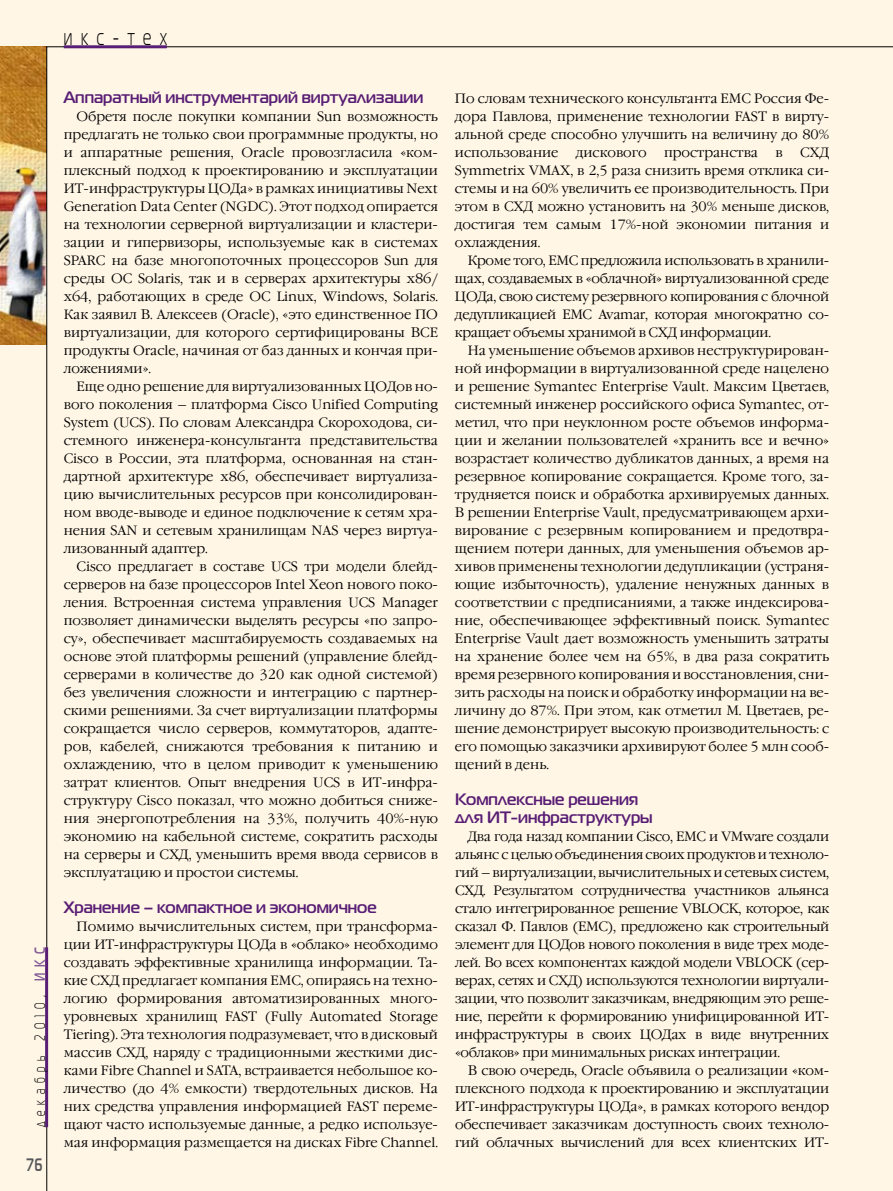
<style>
.page{position:relative;width:893px;height:1191px;background:#fff6e6}
.page>*{position:absolute;margin:0;border:0;box-sizing:border-box;transform-origin:0 0}
.t1{font:22.5px "Magistral C";letter-spacing:.55em;color:#000;scale:.7 1}
.t2{font:700 18px "Magistral C";color:#58585a;scale:.7 1}
.t3{font:700 16.5px/18px "Magistral C";color:#581d74}
.t4{font:15px "Magistral C";letter-spacing:.55em;color:#000;scale:.7 1}
.t5{font:300 13.5px/18px "Garamond C";color:#000;text-align:justify}
.s1{font-weight:700;color:#825894}
</style>
<div class="page">
<img style="left:0;top:47px;width:46px;height:297px">
<hr style="left:45px;top:947px;width:3px;height:180px;background:#581d74">
<hr style="left:64px;top:45px;width:103px;height:3px;background:#581d74">
<h1 class="t1" style="left:64px;top:26px;width:149px">икс-тех</h1>
<p class="t4" style="left:32px;top:1127px;width:258px;rotate:-90deg">декабрь 2010, <span class="s1">ИКС</span></p>
<h2 class="t2" style="left:27px;top:1154px;width:24px">76</h2>
<p class="t3" style="left:64px;top:88px;width:361px">Аппаратный инструментарий виртуализации</p>
<p class="t5" style="left:64px;top:108px;width:376px;text-indent:13px">Обретя после покупки компании Sun возможность предлагать не только свои программные продукты, но и аппаратные решения, Oracle провозгласила «ком&shy;плексный подход к проектированию и эксплуатации ИТ-инфраструктуры ЦОДа» в рамках инициативы Next Generation Data Center (NGDC). Этот подход опирается на технологии серверной виртуализации и кластери&shy;зации и гипервизоры, используемые как в системах SPARC на базе многопоточных процессоров Sun для среды ОС Solaris, так и в серверах архитектуры x86/ x64, работающих в среде ОС Linux, Windows, Solaris.<br>Как заявил В. Алексеев (Oracle), «это единственное ПО виртуализации, для которого сертифицированы ВСЕ продукты Oracle, начиная от баз данных и кончая при&shy;ложениями».</p>
<p class="t5" style="left:64px;top:378px;width:376px;text-indent:13px">Еще одно решение для виртуализованных ЦОДов но&shy;вого поколения – платформа Cisco Unified Computing System (UCS). По словам Александра Скороходова, си&shy;стемного инженера-консультанта представительства Cisco в России, эта платформа, основанная на стан&shy;дартной архитектуре х86, обеспечивает виртуализа&shy;цию вычислительных ресурсов при консолидирован&shy;ном вводе-выводе и единое подключение к сетям хра&shy;нения SAN и сетевым хранилищам NAS через виртуа&shy;лизованный адаптер.</p>
<p class="t5" style="left:64px;top:558px;width:376px;text-indent:13px">Cisco предлагает в составе UCS три модели блейд&shy;серверов на базе процессоров Intel Xeon нового поко&shy;ления. Встроенная система управления UCS Manager позволяет динамически выделять ресурсы «по запро&shy;су», обеспечивает масштабируемость создаваемых на основе этой платформы решений (управление блейд&shy;серверами в количестве до 320 как одной системой) без увеличения сложности и интеграцию с партнер&shy;скими решениями. За счет виртуализации платформы сокращается число серверов, коммутаторов, адапте&shy;ров, кабелей, снижаются требования к питанию и охлаждению, что в целом приводит к уменьшению затрат клиентов. Опыт внедрения UCS в ИТ-инфра&shy;структуру Cisco показал, что можно добиться сниже&shy;ния энергопотребления на 33%, получить 40%-ную экономию на кабельной системе, сократить расходы на серверы и СХД, уменьшить время ввода сервисов в эксплуатацию и простои системы.</p>
<p class="t3" style="left:64px;top:898px;width:314px">Хранение – компактное и экономичное</p>
<p class="t5" style="left:64px;top:918px;width:376px;text-indent:13px">Помимо вычислительных систем, при трансформа&shy;ции ИТ-инфраструктуры ЦОДа в «облако» необходимо создавать эффективные хранилища информации. Та&shy;кие СХД предлагает компания ЕМС, опираясь на техно&shy;логию формирования автоматизированных много&shy;уровневых хранилищ FAST (Fully Automated Storage Tiering). Эта технология подразумевает, что в дисковый массив СХД, наряду с традиционными жесткими дис&shy;ками Fibre Channel и SATA, встраивается небольшое ко&shy;личество (до 4% емкости) твердотельных дисков. На них средства управления информацией FAST переме&shy;щают часто используемые данные, а редко используе&shy;мая информация размещается на дисках Fibre Channel.</p>
<p class="t5" style="left:455px;top:90px;width:376px">По словам технического консультанта EMC Россия Фе&shy;дора Павлова, применение технологии FAST в вирту&shy;альной среде способно улучшить на величину до 80% использование</p>
<p class="t5" style="left:455px;top:144px;width:376px;text-indent:345px">СХД Symmetrix VMAX, в 2,5 раза снизить время отклика си&shy;стемы и на 60% увеличить ее производительность. При этом в СХД можно установить на 30% меньше дисков, достигая тем самым 17%-ной экономии питания и охлаждения.</p>
<p class="t5" style="left:455px;top:252px;width:376px;text-indent:13px">Кроме того, ЕМС предложила использовать в хранили&shy;щах, создаваемых в «облачной» виртуализованной среде ЦОДа, свою систему резервного копирования с блочной дедупликацией EMC Avamar, которая многократно со&shy;кращает объемы хранимой в СХД информации.</p>
<p class="t5" style="left:455px;top:342px;width:376px;text-indent:13px">На уменьшение объемов архивов неструктурирован&shy;ной информации в виртуализованной среде нацелено и решение Symantec Enterprise Vault. Максим Цветаев, системный инженер российского офиса Symantec, от&shy;метил, что при неуклонном росте объемов информа&shy;ции и желании пользователей «хранить все и вечно» возрастает количество дубликатов данных, а время на резервное копирование сокращается. Кроме того, за&shy;трудняется поиск и обработка архивируемых данных.<br>В решении Enterprise Vault, предусматривающем архи&shy;вирование с резервным копированием и предотвра&shy;щением потери данных, для уменьшения объемов ар&shy;хивов применены технологии дедупликации (устраня&shy;ющие избыточность), удаление ненужных данных в соответствии с предписаниями, а также индексирова&shy;ние, обеспечивающее эффективный поиск. Symantec Enterprise Vault дает возможность уменьшить затраты на хранение более чем на 65%, в два раза сократить время резервного копирования и восстановления, сни&shy;зить расходы на поиск и обработку информации на ве&shy;личину до 87%. При этом, как отметил М. Цветаев, ре&shy;шение демонстрирует высокую производительность: с его помощью заказчики архивируют более 5 млн сооб&shy;щений в день.</p>
<p class="t3" style="left:455px;top:790px;width:199px">Комплексные решения для ИТ-инфраструктуры</p>
<p class="t5" style="left:455px;top:828px;width:376px;text-indent:13px">Два года назад компании Cisco, EMC и VMware создали альянс с целью объединения своих продуктов и техноло&shy;гий – виртуализации, вычислительных и сетевых систем, СХД. Результатом сотрудничества участников альянса стало интегрированное решение VBLOCK, которое, как сказал Ф. Павлов (EMC), предложено как строительный элемент для ЦОДов нового поколения в виде трех моде&shy;лей. Во всех компонентах каждой модели VBLOCK (сер&shy;верах, сетях и СХД) используются технологии виртуали&shy;зации, что позволит заказчикам, внедряющим это реше&shy;ние, перейти к формированию унифицированной ИТ&shy;инфраструктуры в своих ЦОДах в виде внутренних «облаков» при минимальных рисках интеграции.</p>
<p class="t5" style="left:455px;top:1062px;width:376px;text-indent:13px">В свою очередь, Oracle объявила о реализации «ком&shy;плексного подхода к проектированию и эксплуатации ИТ-инфраструктуры ЦОДа», в рамках которого вендор обеспечивает заказчикам доступность своих техноло&shy;гий облачных вычислений для всех клиентских ИТ-</p>
<p class="t5" style="left:576px;top:144px;width:72px">дискового</p>
<p class="t5" style="left:664px;top:144px;width:96px">пространства</p>
<p class="t5" style="left:775px;top:144px;width:9px">в</p>
</div>
